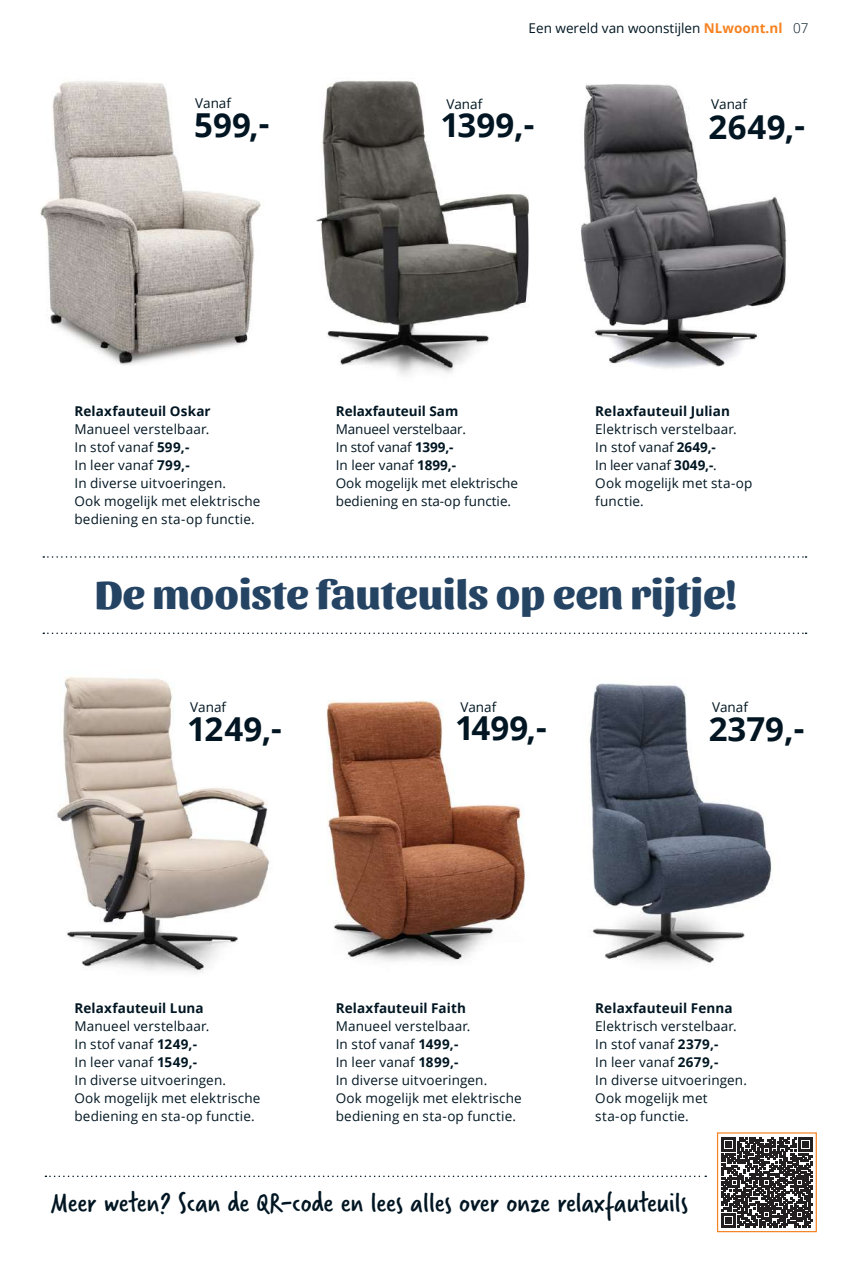
<style>
.page{position:relative;width:851px;height:1263px;background:#fff}
.page>*{position:absolute;margin:0;border:0;box-sizing:border-box;transform-origin:0 0}
.t1{font:800 42px "Sansita";color:#254464}
.t2{font:700 33px "Open Sans";color:#011622}
.t3{font:30px "Verveine";color:#011622}
.t4{font:13.5px/18px "Open Sans";letter-spacing:.01em;color:#011622}
.t5{font:700 13.5px "Open Sans";letter-spacing:.01em;color:#011622}
.s1{font-weight:700;color:#f58220}
.s2{font-weight:300}
.s3{font-weight:700}
</style>
<div class="page">
<img style="left:586px;top:83px;width:201px;height:286px">
<img style="left:581px;top:84px;width:142px;height:280px">
<svg style="left:721px;top:1137px;width:91px;height:90px"></svg>
<div style="left:716px;top:1132px;width:100px;height:100px;border:1px solid #f58220"></div>
<img style="left:317px;top:80px;width:212px;height:287px">
<svg style="left:45px;top:1175px;width:661px;height:2px"></svg>
<img style="left:590px;top:683px;width:180px;height:279px">
<img style="left:331px;top:700px;width:194px;height:261px">
<img style="left:327px;top:702px;width:92px;height:221px">
<img style="left:41px;top:82px;width:220px;height:280px">
<img style="left:140px;top:787px;width:129px;height:186px">
<img style="left:57px;top:677px;width:140px;height:291px">
<svg style="left:43px;top:556px;width:763px;height:2px"></svg>
<svg style="left:43px;top:632px;width:763px;height:2px"></svg>
<p class="t4" style="left:195px;top:94px;width:37px">Vanaf</p>
<h2 class="t2" style="left:194px;top:101px;width:77px">599,-</h2>
<p class="t4" style="left:446px;top:95px;width:37px">Vanaf</p>
<p class="t4" style="left:528px;top:19px;width:281px">Een wereld van woonstijlen <span class="s1">NLwoont.nl</span> <span class="s2">07</span></p>
<p class="t4" style="left:711px;top:95px;width:37px">Vanaf</p>
<h2 class="t2" style="left:440px;top:102px;width:95px">1399,-</h2>
<h2 class="t2" style="left:708px;top:103px;width:98px">2649,-</h2>
<p class="t5" style="left:74px;top:401px;width:138px">Relaxfauteuil Oskar</p>
<p class="t4" style="left:74px;top:419px;width:187px">Manueel verstelbaar.<br>In stof vanaf <span class="s3">599,-<br></span>In leer vanaf <span class="s3">799,-<br></span>In diverse uitvoeringen.<br>Ook mogelijk met elektrische bediening en sta-op functie.</p>
<p class="t5" style="left:336px;top:401px;width:124px">Relaxfauteuil Sam</p>
<p class="t4" style="left:336px;top:419px;width:184px">Manueel verstelbaar.<br>In stof vanaf <span class="s3">1399,-<br></span>In leer vanaf <span class="s3">1899,-<br></span>Ook mogelijk met elektrische bediening en sta-op functie.</p>
<p class="t5" style="left:595px;top:401px;width:136px">Relaxfauteuil Julian</p>
<p class="t4" style="left:595px;top:419px;width:159px">Elektrisch verstelbaar.<br>In stof vanaf <span class="s3">2649,-<br></span>In leer vanaf <span class="s3">3049,-</span>.<br>Ook mogelijk met sta-op functie.</p>
<h1 class="t1" style="left:95px;top:569px;width:643px">De mooiste fauteuils op een rijtje!</h1>
<p class="t4" style="left:190px;top:697px;width:37px">Vanaf</p>
<h2 class="t2" style="left:187px;top:706px;width:96px">1249,-</h2>
<p class="t4" style="left:460px;top:697px;width:37px">Vanaf</p>
<h2 class="t2" style="left:455px;top:705px;width:93px">1499,-</h2>
<p class="t4" style="left:712px;top:697px;width:37px">Vanaf</p>
<h2 class="t2" style="left:708px;top:706px;width:97px">2379,-</h2>
<p class="t5" style="left:74px;top:998px;width:131px">Relaxfauteuil Luna</p>
<p class="t4" style="left:74px;top:1017px;width:187px">Manueel verstelbaar.<br>In stof vanaf <span class="s3">1249,-<br></span>In leer vanaf <span class="s3">1549,-<br></span>In diverse uitvoeringen.<br>Ook mogelijk met elektrische bediening en sta-op functie.</p>
<p class="t5" style="left:336px;top:998px;width:132px">Relaxfauteuil Faith</p>
<p class="t4" style="left:336px;top:1017px;width:187px">Manueel verstelbaar.<br>In stof vanaf <span class="s3">1499,-<br></span>In leer vanaf <span class="s3">1899,-<br></span>In diverse uitvoeringen.<br>Ook mogelijk met elektrische bediening en sta-op functie.</p>
<p class="t5" style="left:595px;top:998px;width:139px">Relaxfauteuil Fenna</p>
<p class="t4" style="left:595px;top:1017px;width:153px">Elektrisch verstelbaar.<br>In stof vanaf <span class="s3">2379,-<br></span>In leer vanaf <span class="s3">2679,-<br></span>In diverse uitvoeringen.<br>Ook mogelijk met sta-op functie.</p>
<h3 class="t3" style="left:51px;top:1181px;width:638px">Meer weten? Scan de QR-code en lees alles over onze relaxfauteuils</h3>
</div>
